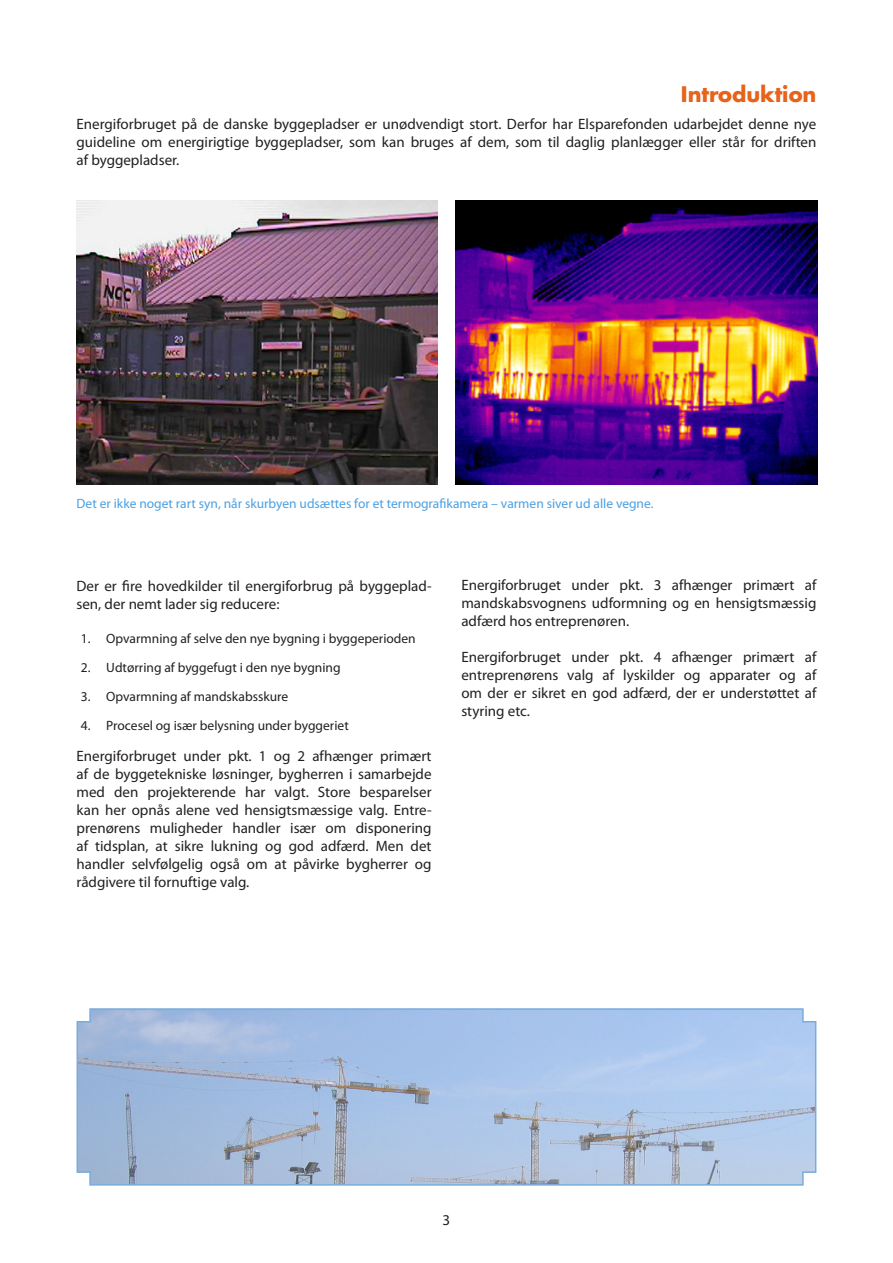
<style>
.page{position:relative;width:893px;height:1263px;background:#fff}
.page>*{position:absolute;margin:0;border:0;box-sizing:border-box;transform-origin:0 0}
.Overskrifter{font:700 21px "Futura";color:#e7631a}
.t1{font:15px/18px "Myriad Pro";color:#231f20;text-align:justify}
.nr-liste{font:13.5px "Myriad Pro";color:#231f20}
.billedtekst{font:13.5px "Myriad Pro";color:#4ba0e3}
</style>
<div class="page">
<img style="left:77px;top:200px;width:360px;height:284px">
<img style="left:455px;top:200px;width:362px;height:284px">
<svg style="left:76px;top:1008px;width:741px;height:178px;background:#a8c0e0"></svg>
<p class="Overskrifter" style="left:681px;top:81px;width:137px">Introduktion</p>
<p class="t1" style="left:77px;top:115px;width:741px">Energiforbruget på de danske byggepladser er unødvendigt stort. Derfor har Elsparefonden udarbejdet denne nye guideline om energirigtige byggepladser, som kan bruges af dem, som til daglig planlægger eller står for driften af byggepladser.</p>
<p class="billedtekst" style="left:77px;top:495px;width:578px">Det er ikke noget rart syn, når skurbyen udsættes for et termografikamera – varmen siver ud alle vegne.</p>
<p class="t1" style="left:77px;top:577px;width:357px">Der er fire hovedkilder til energiforbrug på byggeplad&shy;sen, der nemt lader sig reducere:</p>
<p class="nr-liste" style="left:81px;top:630px;width:336px">1. Opvarmning af selve den nye bygning i byggeperioden</p>
<p class="nr-liste" style="left:81px;top:659px;width:261px">2. Udtørring af byggefugt i den nye bygning</p>
<p class="nr-liste" style="left:81px;top:688px;width:209px">3. Opvarmning af mandskabsskure</p>
<p class="nr-liste" style="left:81px;top:717px;width:270px">4. Procesel og især belysning under byggeriet</p>
<p class="t1" style="left:77px;top:746px;width:357px">Energiforbruget under pkt. 1 og 2 afhænger primært af de byggetekniske løsninger, bygherren i samarbejde med den projekterende har valgt. Store besparelser kan her opnås alene ved hensigtsmæssige valg. Entre&shy;prenørens muligheder handler især om disponering af tidsplan, at sikre lukning og god adfærd. Men det handler selvfølgelig også om at påvirke bygherrer og rådgivere til fornuftige valg.</p>
<p class="t1" style="left:461px;top:576px;width:357px">Energiforbruget under pkt. 3 afhænger primært af mandskabsvognens udformning og en hensigtsmæssig adfærd hos entreprenøren.</p>
<p class="t1" style="left:461px;top:648px;width:357px">Energiforbruget under pkt. 4 afhænger primært af entreprenørens valg af lyskilder og apparater og af om der er sikret en god adfærd, der er understøttet af styring etc.</p>
<p class="t1" style="left:443px;top:1211px;width:9px">3</p>
</div>
